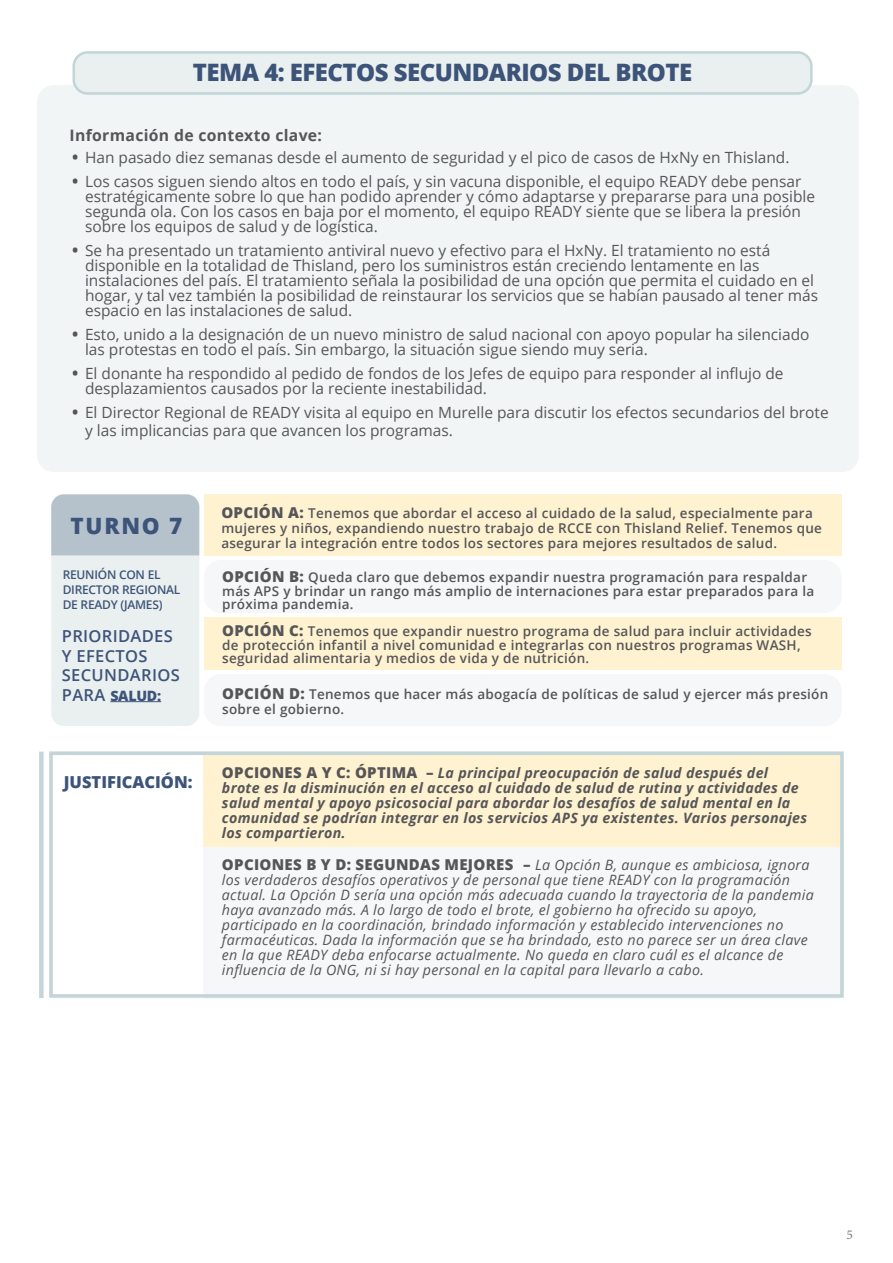
<style>
.page{position:relative;width:893px;height:1263px;background:#fff}
.page>*{position:absolute;margin:0;border:0;box-sizing:border-box;transform-origin:0 0}
.t1{font:800 24px "Open Sans";letter-spacing:-.025em;color:#3c5479}
.t2{font:800 22.5px "Open Sans";letter-spacing:.08em;color:#3c5479}
.t3{font:600 16.5px/19.5px "Open Sans";letter-spacing:.02em;color:#3e547a}
.t4{font:800 16.5px "Open Sans";color:#3c5479}
.t5{font:700 15.75px "Open Sans";letter-spacing:.02em;color:#565659}
.t6{font:15.45px/15px "Open Sans";color:#565659}
.t7{font:italic 14.25px/15px "Open Sans";letter-spacing:.02em;color:#565659}
.t8{font:italic 700 14.25px/15px "Open Sans";letter-spacing:.02em;color:#565659}
.t9{font:800 14.25px "Open Sans";letter-spacing:-.02em;color:#3e547a}
.t10{font:600 13.5px/13.5px "Open Sans";letter-spacing:.02em;color:#565659}
.t11{font:13.5px "Minion Pro";color:#77787b}
.t12{font:600 12px/15px "Open Sans";letter-spacing:-.02em;color:#3e547a}
.s1{font-weight:700;font-size:16.5px}
.s2{font-weight:600;font-size:16.5px}
.s3{font-weight:800;font-size:15px}
.s4{font-weight:800;font-style:normal;font-size:15px}
</style>
<div class="page">
<div style="left:37px;top:85px;width:822px;height:387px;background:#f1f5f6;border-radius:17px"></div>
<div style="left:74px;top:52px;width:737px;height:41px;background:#eaf0ef;border-radius:14px"></div>
<div style="left:72px;top:51px;width:741px;height:44px;border:3px solid #c3d5d8;border-radius:14px"></div>
<div style="left:204px;top:847px;width:636px;height:151px;background:#f5f7f8"></div>
<div style="left:204px;top:753px;width:636px;height:94px;background:#fff2d0"></div>
<div style="left:39px;top:752px;width:5px;height:246px;background:#c3d5d8"></div>
<div style="left:49px;top:751px;width:795px;height:247px;border:4px solid #c3d5d8"></div>
<div style="left:51px;top:495px;width:148px;height:231px;background:#eaf0ef;border-radius:13px"></div>
<div style="left:51px;top:494px;width:148px;height:61px;background:#b5c1cb"></div>
<div style="left:204px;top:494px;width:638px;height:62px;background:#fff2d0"></div>
<hr style="left:110px;top:701px;width:51px;height:1px;background:#3e547a">
<div style="left:204px;top:560px;width:638px;height:53px;background:#f5f7f8;border-radius:17px"></div>
<div style="left:204px;top:617px;width:638px;height:53px;background:#fff2d0"></div>
<div style="left:204px;top:674px;width:638px;height:52px;background:#f5f7f8;border-radius:17px"></div>
<h5 class="t1" style="left:193px;top:54px;width:501px">TEMA 4: EFECTOS SECUNDARIOS DEL BROTE</h5>
<p class="t5" style="left:70px;top:124px;width:254px">Información de contexto clave:</p>
<p class="t6" style="left:72px;top:149px;width:719px"><span class="s1">•</span> Han pasado diez semanas desde el aumento de seguridad y el pico de casos de HxNy en Thisland.</p>
<p class="t6" style="left:85px;top:173px;width:732px;text-indent:-13px"><span class="s1">•</span> Los casos siguen siendo altos en todo el país, y sin vacuna disponible, el equipo READY debe pensar estratégicamente sobre lo que han podido aprender y cómo adaptarse y prepararse para una posible segunda ola. Con los casos en baja por el momento, el equipo READY siente que se libera la presión sobre los equipos de salud y de logística.</p>
<p class="t6" style="left:85px;top:242px;width:734px;text-indent:-13px"><span class="s1">•</span> Se ha presentado un tratamiento antiviral nuevo y efectivo para el HxNy. El tratamiento no está disponible en la totalidad de Thisland, pero los suministros están creciendo lentamente en las instalaciones del país. El tratamiento señala la posibilidad de una opción que permita el cuidado en el hogar, y tal vez también la posibilidad de reinstaurar los servicios que se habían pausado al tener más espacio en las instalaciones de salud.</p>
<p class="t6" style="left:85px;top:326px;width:726px;text-indent:-13px"><span class="s1">•</span> Esto, unido a la designación de un nuevo ministro de salud nacional con apoyo popular ha silenciado las protestas en todo el país. Sin embargo, la situación sigue siendo muy seria.</p>
<p class="t6" style="left:85px;top:365px;width:700px;text-indent:-13px"><span class="s1">•</span> El donante ha respondido al pedido de fondos de los Jefes de equipo para responder al influjo de desplazamientos causados por la reciente inestabilidad.</p>
<p class="t6" style="left:85px;top:403px;width:745px;line-height:17.7px;text-indent:-13px"><span class="s1">•</span> El Director Regional de READY visita al equipo en Murelle para discutir los efectos secundarios del brote y las implicancias para que avancen los programas.</p>
<h6 class="t2" style="left:70px;top:509px;width:114px">TURNO 7</h6>
<p class="t12" style="left:63px;top:566px;width:119px">REUNIÓN CON EL<br>DIRECTOR REGIONAL<br>DE READY (JAMES)</p>
<p class="t3" style="left:62px;top:626px;width:119px">PRIORIDADES<br>Y EFECTOS<br>SECUNDARIOS</p>
<p class="t9" style="left:62px;top:685px;width:101px"><span class="s2">PARA</span> SALUD:</p>
<p class="t10" style="left:221px;top:506px;width:602px;line-height:15px"><span class="s3">OPCIÓN A:</span> Tenemos que abordar el acceso al cuidado de la salud, especialmente para mujeres y niños, expandiendo nuestro trabajo de RCCE con Thisland Relief. Tenemos que asegurar la integración entre todos los sectores para mejores resultados de salud.</p>
<p class="t10" style="left:222px;top:570px;width:593px"><span class="s3">OPCIÓN B:</span> Queda claro que debemos expandir nuestra programación para respaldar más APS y brindar un rango más amplio de internaciones para estar preparados para la próxima pandemia.</p>
<p class="t10" style="left:222px;top:624px;width:591px"><span class="s3">OPCIÓN C:</span> Tenemos que expandir nuestro programa de salud para incluir actividades de protección infantil a nivel comunidad e integrarlas con nuestros programas WASH, seguridad alimentaria y medios de vida y de nutrición.</p>
<p class="t10" style="left:222px;top:687px;width:608px;line-height:15px"><span class="s3">OPCIÓN D:</span> Tenemos que hacer más abogacía de políticas de salud y ejercer más presión sobre el gobierno.</p>
<p class="t4" style="left:64px;top:770px;width:130px">JUSTIFICACIÓN:</p>
<p class="t8" style="left:222px;top:765px;width:587px"><span class="s4">OPCIONES A Y C: ÓPTIMA –</span> La principal preocupación de salud después del brote es la disminución en el acceso al cuidado de salud de rutina y actividades de salud mental y apoyo psicosocial para abordar los desafíos de salud mental en la comunidad se podrían integrar en los servicios APS ya existentes. Varios personajes los compartieron.</p>
<p class="t7" style="left:222px;top:856px;width:593px"><span class="s4">OPCIONES B Y D: SEGUNDAS MEJORES –</span> La Opción B, aunque es ambiciosa, ignora los verdaderos desafíos operativos y de personal que tiene READY con la programación actual. La Opción D sería una opción más adecuada cuando la trayectoria de la pandemia haya avanzado más. A lo largo de todo el brote, el gobierno ha ofrecido su apoyo, participado en la coordinación, brindado información y establecido intervenciones no farmacéuticas. Dada la información que se ha brindado, esto no parece ser un área clave en la que READY deba enfocarse actualmente. No queda en claro cuál es el alcance de influencia de la ONG, ni si hay personal en la capital para llevarlo a cabo.</p>
<p class="t11" style="left:846px;top:1226px;width:8px">5</p>
</div>
